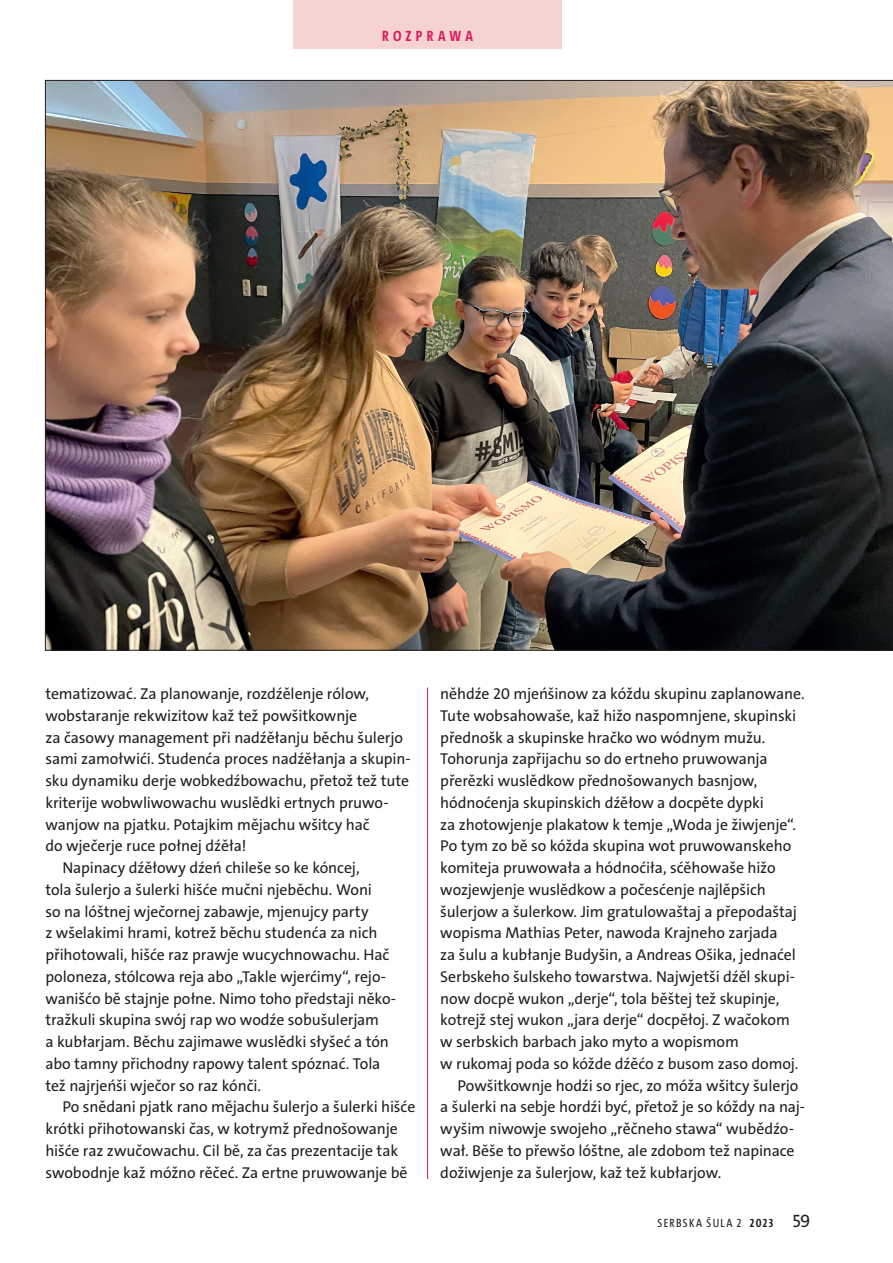
<style>
.page{position:relative;width:893px;height:1263px;background:#fff}
.page>*{position:absolute;margin:0;border:0;box-sizing:border-box;transform-origin:0 0}
.t1{font:15.75px "The Sans C4 s";letter-spacing:-.005em;color:#231f20}
.t2{font:700 15px "The Sans Cd LF7";letter-spacing:.28em;color:#d91a5b}
.t3{font:12px "The Sans Cd LF5 Plain";letter-spacing:.11em;color:#231f20}
.s1{font-family:"The Sans Cd LF7";font-weight:700}
.s2{font-family:"The Sans C4 s";font-size:18px}
</style>
<div class="page">
<div style="left:293px;top:0;width:269px;height:48px;background:#f6d2d1"></div>
<hr style="left:427px;top:687px;width:1px;height:492px;background:#d91a5b">
<img style="left:45px;top:80px;width:848px;height:570px">
<p class="t2" style="left:382px;top:26px;width:92px">ROZPRAWA</p>
<p class="t1" style="left:45px;top:684px;width:325px">tematizować. Za planowanje, rozdźělenje rólow,</p>
<p class="t1" style="left:45px;top:705px;width:313px">wobstaranje rekwizitow kaž tež powšitkownje</p>
<p class="t1" style="left:45px;top:727px;width:359px">za časowy management při nadźěłanju běchu šulerjo</p>
<p class="t1" style="left:45px;top:749px;width:365px">sami zamołwići. Studenća proces nadźěłanja a skupin-</p>
<p class="t1" style="left:45px;top:771px;width:365px">sku dynamiku derje wobkedźbowachu, přetož tež tute</p>
<p class="t1" style="left:45px;top:792px;width:343px">kriterije wobwliwowachu wuslědki ertnych pruwo-</p>
<p class="t1" style="left:45px;top:814px;width:326px">wanjow na pjatku. Potajkim mějachu wšitcy hač</p>
<p class="t1" style="left:45px;top:836px;width:203px">do wječerje ruce połnej dźěła!</p>
<p class="t1" style="left:62px;top:858px;width:299px">Napinacy dźěłowy dźeń chileše so ke kóncej,</p>
<p class="t1" style="left:45px;top:879px;width:328px">tola šulerjo a šulerki hišće mučni njeběchu. Woni</p>
<p class="t1" style="left:45px;top:901px;width:325px">so na lóštnej wječornej zabawje, mjenujcy party</p>
<p class="t1" style="left:45px;top:923px;width:334px">z wšelakimi hrami, kotrež běchu studenća za nich</p>
<p class="t1" style="left:45px;top:945px;width:346px">přihotowali, hišće raz prawje wucychnowachu. Hač</p>
<p class="t1" style="left:45px;top:966px;width:341px">poloneza, stólcowa reja abo „Takle wjerćimy“, rejo-</p>
<p class="t1" style="left:45px;top:988px;width:351px">wanišćo bě stajnje połne. Nimo toho předstaji něko-</p>
<p class="t1" style="left:45px;top:1010px;width:335px">tražkuli skupina swój rap wo wodźe sobušulerjam</p>
<p class="t1" style="left:45px;top:1032px;width:345px">a kubłarjam. Běchu zajimawe wuslědki słyšeć a tón</p>
<p class="t1" style="left:45px;top:1053px;width:337px">abo tamny přichodny rapowy talent spóznać. Tola</p>
<p class="t1" style="left:45px;top:1075px;width:217px">tež najrjeńši wječor so raz kónči.</p>
<p class="t1" style="left:62px;top:1097px;width:354px">Po snědani pjatk rano mějachu šulerjo a šulerki hišće</p>
<p class="t1" style="left:45px;top:1119px;width:354px">krótki přihotowanski čas, w kotrymž přednošowanje</p>
<p class="t1" style="left:45px;top:1140px;width:354px">hišće raz zwučowachu. Cil bě, za čas prezentacije tak</p>
<p class="t1" style="left:45px;top:1162px;width:364px">swobodnje kaž móžno rěčeć. Za ertne pruwowanje bě</p>
<p class="t1" style="left:440px;top:684px;width:366px">něhdźe 20 mjeńšinow za kóždu skupinu zaplanowane.</p>
<p class="t1" style="left:440px;top:705px;width:357px">Tute wobsahowaše, kaž hižo naspomnjene, skupinski</p>
<p class="t1" style="left:440px;top:727px;width:327px">přednošk a skupinske hračko wo wódnym mužu.</p>
<p class="t1" style="left:440px;top:749px;width:329px">Tohorunja zapřijachu so do ertneho pruwowanja</p>
<p class="t1" style="left:440px;top:771px;width:319px">přerězki wuslědkow přednošowanych basnjow,</p>
<p class="t1" style="left:440px;top:792px;width:325px">hódnoćenja skupinskich dźěłow a docpěte dypki</p>
<p class="t1" style="left:440px;top:814px;width:357px">za zhotowjenje plakatow k temje „Woda je žiwjenje“.</p>
<p class="t1" style="left:440px;top:836px;width:353px">Po tym zo bě so kóžda skupina wot pruwowanskeho</p>
<p class="t1" style="left:440px;top:858px;width:337px">komiteja pruwowała a hódnoćiła, sćěhowaše hižo</p>
<p class="t1" style="left:440px;top:879px;width:327px">wozjewjenje wuslědkow a počesćenje najlěpšich</p>
<p class="t1" style="left:440px;top:901px;width:358px">šulerjow a šulerkow. Jim gratulowaštaj a přepodaštaj</p>
<p class="t1" style="left:440px;top:923px;width:339px">wopisma Mathias Peter, nawoda Krajneho zarjada</p>
<p class="t1" style="left:440px;top:945px;width:357px">za šulu a kubłanje Budyšin, a Andreas Ošika, jednaćel</p>
<p class="t1" style="left:440px;top:966px;width:355px">Serbskeho šulskeho towarstwa. Najwjetši dźěl skupi-</p>
<p class="t1" style="left:440px;top:988px;width:341px">now docpě wukon „derje“, tola běštej tež skupinje,</p>
<p class="t1" style="left:440px;top:1010px;width:351px">kotrejž stej wukon „jara derje“ docpěłoj. Z wačokom</p>
<p class="t1" style="left:440px;top:1032px;width:300px">w serbskich barbach jako myto a wopismom</p>
<p class="t1" style="left:440px;top:1053px;width:360px">w rukomaj poda so kóžde dźěćo z busom zaso domoj.</p>
<p class="t1" style="left:457px;top:1075px;width:343px">Powšitkownje hodźi so rjec, zo móža wšitcy šulerjo</p>
<p class="t1" style="left:440px;top:1097px;width:365px">a šulerki na sebje hordźi być, přetož je so kóždy na naj-</p>
<p class="t1" style="left:440px;top:1119px;width:355px">wyšim niwowje swojeho „rěčneho stawa“ wubědźo-</p>
<p class="t1" style="left:440px;top:1140px;width:356px">wał. Běše to přewšo lóštne, ale zdobom tež napinace</p>
<p class="t1" style="left:440px;top:1162px;width:282px">dožiwjenje za šulerjow, kaž tež kubłarjow.</p>
<p class="t3" style="left:658px;top:1215px;width:154px">SERBSKA ŠULA 2 <span class="s1">2023</span> <span class="s2">59</span></p>
</div>
